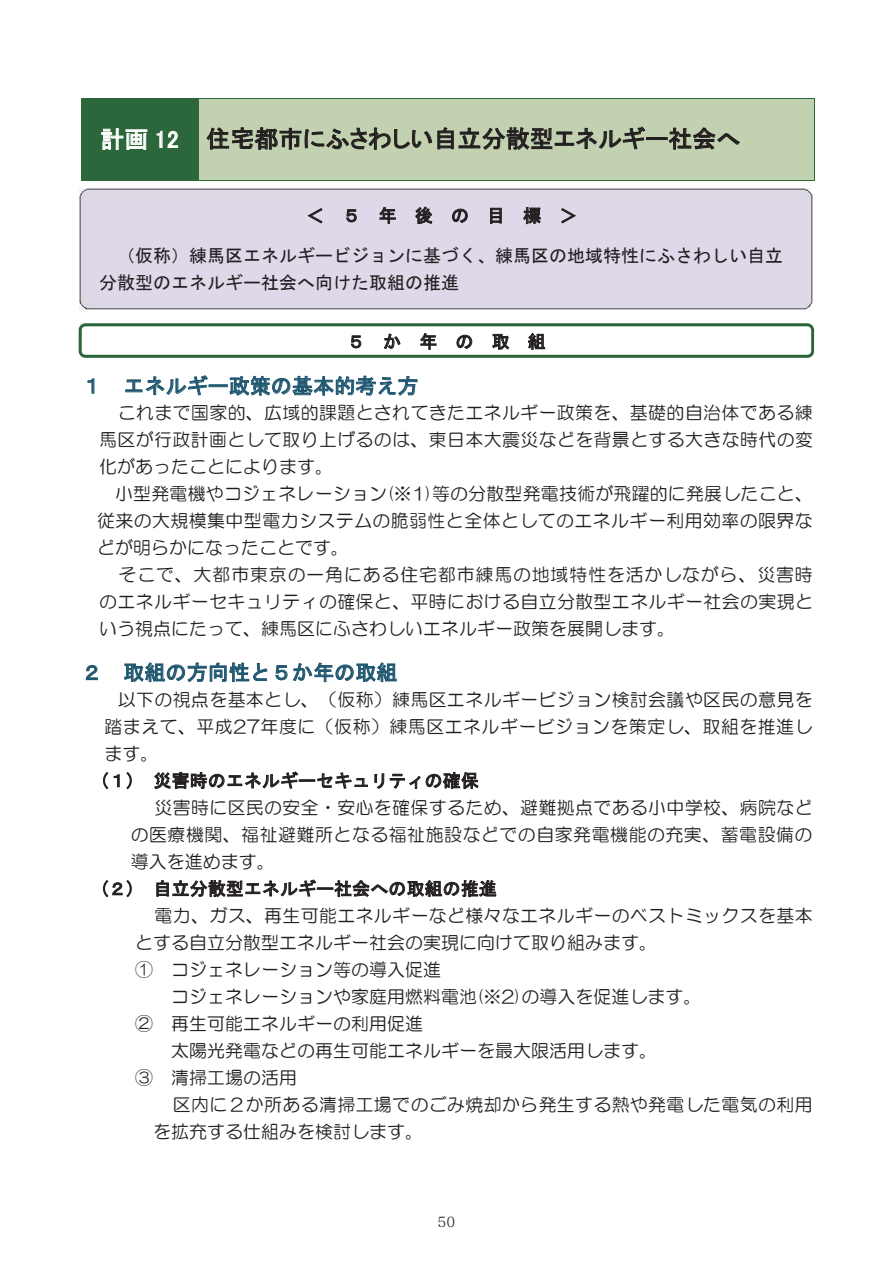
<style>
.page{position:relative;width:893px;height:1263px;background:#fff}
.page>*{position:absolute;margin:0;border:0;box-sizing:border-box;transform-origin:0 0}
.t1{font:23.85px "MSP Gothic";letter-spacing:.01em;color:#231f20}
.t2{font:21px "MS Gothic";letter-spacing:.005em;color:#205770}
.t3{font:18px/27px "MS Gothic";color:#231f20}
.t4{font:17.85px/27px "HG Maru Gothic MPRO";letter-spacing:.02em;color:#231f20;text-align:justify}
.t5{font:17.85px "MS Gothic";letter-spacing:.01em;color:#231f20}
.t6{font:16.5px "MSP Gothic";color:#231f20}
.t7{font:13.8px "Matisse CID M";color:#231f20}
.s1{color:#fff}
</style>
<div class="page">
<div style="left:82px;top:99px;width:116px;height:81px;background:#2b673a"></div>
<svg style="left:101px;top:128px;width:46px;height:22px"></svg>
<svg style="left:157px;top:131px;width:21px;height:17px"></svg>
<div style="left:199px;top:99px;width:615px;height:81px;background:#c2d1b0"></div>
<svg style="left:206px;top:126px;width:439px;height:24px"></svg>
<div style="left:646px;top:137px;width:21px;height:3px;border:1px solid #231f20"></div>
<svg style="left:669px;top:127px;width:71px;height:23px"></svg>
<hr style="left:82px;top:98px;width:116px;height:1px;background:#2b673a">
<hr style="left:199px;top:98px;width:615px;height:1px;background:#2b673a">
<hr style="left:81px;top:99px;width:1px;height:81px;background:#2b673a">
<hr style="left:82px;top:180px;width:116px;height:1px;background:#2b673a">
<hr style="left:198px;top:99px;width:1px;height:81px;background:#2b673a">
<hr style="left:199px;top:180px;width:615px;height:1px;background:#2b673a">
<hr style="left:814px;top:99px;width:1px;height:81px;background:#2b673a">
<svg style="left:87px;top:378px;width:7px;height:16px"></svg>
<svg style="left:125px;top:375px;width:293px;height:21px"></svg>
<svg style="left:86px;top:665px;width:12px;height:15px"></svg>
<svg style="left:124px;top:662px;width:144px;height:21px"></svg>
<svg style="left:275px;top:662px;width:122px;height:21px"></svg>
<svg style="left:103px;top:772px;width:5px;height:17px"></svg>
<svg style="left:114px;top:774px;width:6px;height:13px"></svg>
<svg style="left:126px;top:772px;width:6px;height:17px"></svg>
<svg style="left:154px;top:771px;width:214px;height:18px"></svg>
<svg style="left:374px;top:773px;width:10px;height:16px"></svg>
<svg style="left:390px;top:774px;width:30px;height:15px"></svg>
<svg style="left:426px;top:772px;width:52px;height:17px"></svg>
<svg style="left:103px;top:880px;width:29px;height:17px"></svg>
<svg style="left:156px;top:879px;width:340px;height:19px"></svg>
<div style="left:79px;top:188px;width:734px;height:122px;background:#ded8e9"></div>
<svg style="left:308px;top:208px;width:14px;height:15px"></svg>
<svg style="left:346px;top:209px;width:11px;height:13px"></svg>
<svg style="left:379px;top:207px;width:17px;height:17px"></svg>
<svg style="left:415px;top:206px;width:17px;height:18px"></svg>
<svg style="left:452px;top:209px;width:16px;height:14px"></svg>
<svg style="left:490px;top:208px;width:12px;height:16px"></svg>
<svg style="left:523px;top:207px;width:18px;height:17px"></svg>
<svg style="left:561px;top:208px;width:15px;height:15px"></svg>
<svg style="left:79px;top:323px;width:735px;height:35px"></svg>
<h1 class="t1" style="left:100px;top:127px;width:641px"><span class="s1">計画 12</span> 住宅都市にふさわしい自立分散型エネルギー社会へ</h1>
<p class="t3" style="left:306px;top:202px;width:273px">＜５年後の目標＞</p>
<p class="t3" style="left:99px;top:242px;width:685px;text-indent:18px">（仮称）練馬区エネルギービジョンに基づく、練馬区の地域特性にふさわしい自立分散型のエネルギー社会へ向けた取組の推進</p>
<p class="t5" style="left:347px;top:333px;width:200px">５か年の取組</p>
<p class="t2" style="left:81px;top:375px;width:339px">１ エネルギー政策の基本的考え方</p>
<p class="t4" style="left:99px;top:399px;width:715px;text-indent:19px">これまで国家的、広域的課題とされてきたエネルギー政策を、基礎的自治体である練馬区が行政計画として取り上げるのは、東日本大震災などを背景とする大きな時代の変化があったことによります。</p>
<p class="t4" style="left:97px;top:480px;width:717px;text-indent:18px">小型発電機やコジェネレーション(※1)等の分散型発電技術が飛躍的に発展したこと、従来の大規模集中型電力システムの脆弱性と全体としてのエネルギー利用効率の限界などが明らかになったことです。</p>
<p class="t4" style="left:99px;top:561px;width:715px;text-indent:19px">そこで、大都市東京の一角にある住宅都市練馬の地域特性を活かしながら、災害時のエネルギーセキュリティの確保と、平時における自立分散型エネルギー社会の実現という視点にたって、練馬区にふさわしいエネルギー政策を展開します。</p>
<p class="t2" style="left:81px;top:662px;width:318px">２ 取組の方向性と５か年の取組</p>
<p class="t4" style="left:105px;top:686px;width:710px;text-indent:13px">以下の視点を基本とし、（仮称）練馬区エネルギービジョン検討会議や区民の意見を踏まえて、平成27年度に（仮称）練馬区エネルギービジョンを策定し、取組を推進します。</p>
<p class="t5" style="left:99px;top:772px;width:381px">(１) 災害時のエネルギーセキュリティの確保</p>
<p class="t4" style="left:131px;top:794px;width:683px;text-indent:24px">災害時に区民の安全・安心を確保するため、避難拠点である小中学校、病院などの医療機関、福祉避難所となる福祉施設などでの自家発電機能の充実、蓄電設備の導入を進めます。</p>
<p class="t5" style="left:99px;top:880px;width:399px">(２) 自立分散型エネルギー社会への取組の推進</p>
<p class="t4" style="left:154px;top:902px;width:660px">電力、ガス、再生可能エネルギーなど様々なエネルギーのベストミックスを基本</p>
<p class="t4" style="left:135px;top:929px;width:523px">とする自立分散型エネルギー社会の実現に向けて取り組みます。</p>
<p class="t4" style="left:135px;top:956px;width:307px">① コジェネレーション等の導入促進</p>
<p class="t4" style="left:171px;top:983px;width:531px">コジェネレーションや家庭用燃料電池(※2)の導入を促進します。</p>
<p class="t4" style="left:135px;top:1010px;width:289px">② 再生可能エネルギーの利用促進</p>
<p class="t4" style="left:171px;top:1037px;width:487px">太陽光発電などの再生可能エネルギーを最大限活用します。</p>
<p class="t4" style="left:135px;top:1064px;width:163px">③ 清掃工場の活用</p>
<p class="t4" style="left:173px;top:1091px;width:641px">区内に２か所ある清掃工場でのごみ焼却から発生する熱や発電した電気の利用</p>
<p class="t4" style="left:153px;top:1118px;width:271px">を拡充する仕組みを検討します。</p>
<p class="t6" style="left:439px;top:1205px;width:18px">50</p>
<p class="t7" style="left:438px;top:1214px;width:19px">50</p>
</div>
